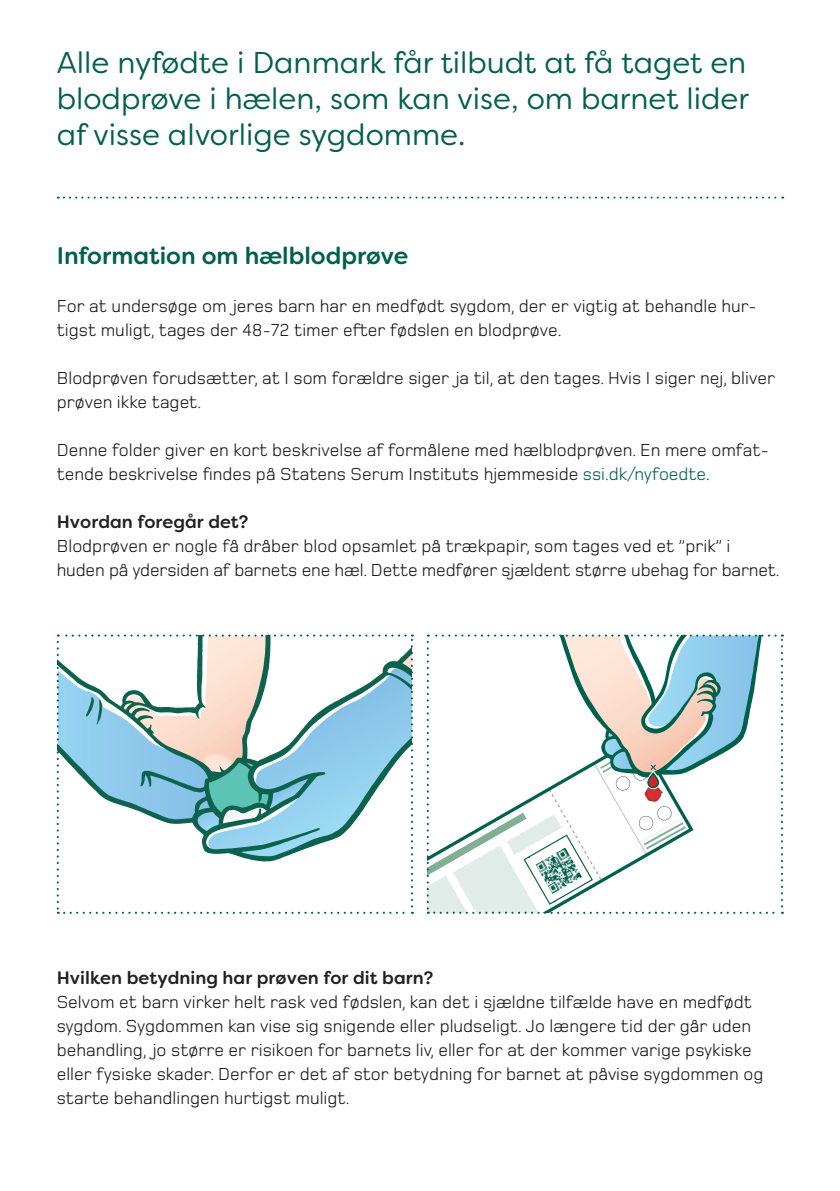
<style>
.page{position:relative;width:840px;height:1191px;background:#fff}
.page>*{position:absolute;margin:0;border:0;box-sizing:border-box;transform-origin:0 0}
.Afsnitsformat_1{font:30px/36px "Filson Soft";color:#00604c;text-align:justify}
.t1{font:500 24px "Filson Soft";color:#00604c}
.Brødtekst{font:18px/24px "Foundry Monoline";color:#1a161a}
.t2{font:500 18px "Filson Soft";color:#231f20}
.s1{color:#00604c}
</style>
<div class="page">
<svg style="left:58px;top:197px;width:724px;height:2px"></svg>
<svg style="left:57px;top:634px;width:356px;height:280px"></svg>
<svg style="left:426px;top:634px;width:356px;height:280px"></svg>
<p class="Afsnitsformat_1" style="left:57px;top:44px;width:693px">Alle nyfødte i Danmark får tilbudt at få taget en blodprøve i hælen, som kan vise, om barnet lider af visse alvorlige sygdomme.</p>
<h2 class="t1" style="left:57px;top:240px;width:353px">Information om hælblodprøve</h2>
<p class="Brødtekst" style="left:57px;top:294px;width:701px">For at undersøge om jeres barn har en medfødt sygdom, der er vigtig at behandle hur&shy;tigst muligt, tages der 48-72 timer efter fødslen en blodprøve.</p>
<p class="Brødtekst" style="left:57px;top:366px;width:719px">Blodprøven forudsætter, at I som forældre siger ja til, at den tages. Hvis I siger nej, bliver prøven ikke taget.</p>
<p class="Brødtekst" style="left:57px;top:438px;width:713px">Denne folder giver en kort beskrivelse af formålene med hælblodprøven. En mere omfat&shy;tende beskrivelse findes på Statens Serum Instituts hjemmeside <span class="s1">ssi.dk/nyfoedte</span>.</p>
<h3 class="t2" style="left:57px;top:510px;width:193px">Hvordan foregår det?</h3>
<p class="Brødtekst" style="left:57px;top:534px;width:675px">Blodprøven er nogle få dråber blod opsamlet på trækpapir, som tages ved et ”prik” i</p>
<p class="Brødtekst" style="left:57px;top:558px;width:724px">huden på ydersiden af barnets ene hæl. Dette medfører sjældent større ubehag for barnet.</p>
<h3 class="t2" style="left:57px;top:966px;width:378px">Hvilken betydning har prøven for dit barn?</h3>
<p class="Brødtekst" style="left:57px;top:990px;width:707px">Selvom et barn virker helt rask ved fødslen, kan det i sjældne tilfælde have en medfødt sygdom. Sygdommen kan vise sig snigende eller pludseligt. Jo længere tid der går uden behandling, jo større er risikoen for barnets liv, eller for at der kommer varige psykiske eller fysiske skader. Derfor er det af stor betydning for barnet at påvise sygdommen og starte behandlingen hurtigst muligt.</p>
</div>
